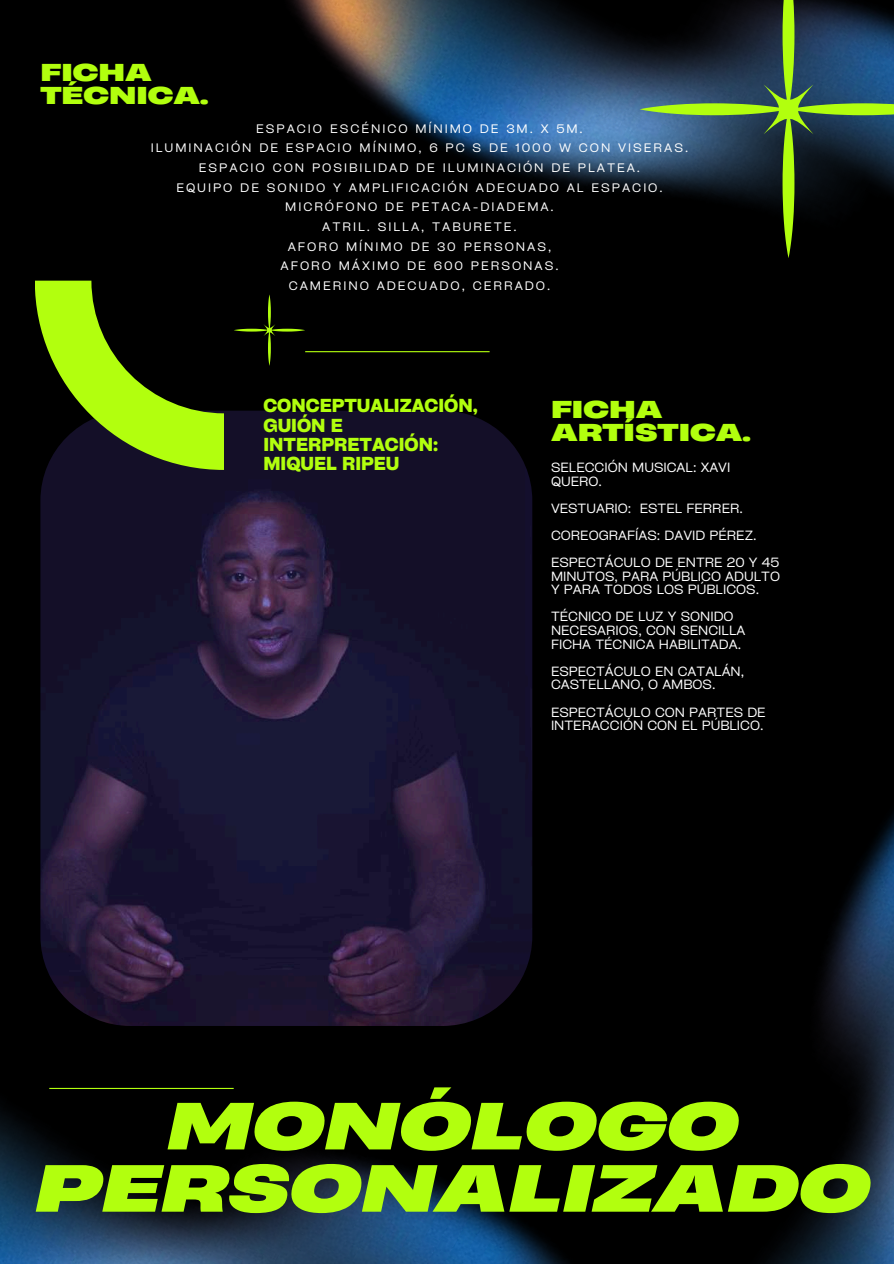
<style>
.page{position:relative;width:894px;height:1264px;background:#fff}
.page>*{position:absolute;margin:0;border:0;box-sizing:border-box;transform-origin:0 0}
.t1{font:italic 700 62.7px/62.2px "Heading Now 96";color:#b2ff0e;text-align:center}
.t2{font:700 22.95px/22.6px "Heading Now 96";color:#b2ff0e}
.t3{font:700 18px/19.2px "Cy Grotesk Key";color:#b2ff0e}
.t4{font:12.75px/13.6px "Cy Grotesk Key";color:#fff}
.t5{font:11.85px/19.6px "Cy Grotesk Key";letter-spacing:.165em;color:#fff;text-align:center}
</style>
<div class="page">
<div style="left:0;top:0;width:893px;height:1263px;background:#000"></div>
<img style="left:0;top:966px;width:495px;height:297px">
<img style="left:290px;top:0;width:349px;height:353px">
<img style="left:495px;top:675px;width:398px;height:588px">
<hr style="left:49px;top:1087px;width:184px;height:1px;background:#b2ff0e">
<hr style="left:305px;top:351px;width:184px;height:1px;background:#b2ff0e">
<img style="left:40px;top:410px;width:492px;height:615px;border-radius:90px">
<svg style="left:35px;top:281px;width:189px;height:189px"></svg>
<svg style="left:234px;top:294px;width:71px;height:72px"></svg>
<svg style="left:639px;top:0;width:254px;height:258px"></svg>
<h2 class="t2" style="left:40px;top:61px;width:169px">FICHA<br>TÉCNICA.</h2>
<p class="t5" style="left:151px;top:118px;width:538px">ESPACIO ESCÉNICO MÍNIMO DE 3M. X 5M.<br>ILUMINACIÓN DE ESPACIO MÍNIMO, 6 PC S DE 1000 W CON VISERAS.<br>ESPACIO CON POSIBILIDAD DE ILUMINACIÓN DE PLATEA.<br>EQUIPO DE SONIDO Y AMPLIFICACIÓN ADECUADO AL ESPACIO.<br>MICRÓFONO DE PETACA-DIADEMA.<br>ATRIL. SILLA, TABURETE.<br>AFORO MÍNIMO DE 30 PERSONAS,<br>AFORO MÁXIMO DE 600 PERSONAS.<br>CAMERINO ADECUADO, CERRADO.</p>
<h3 class="t3" style="left:263px;top:395px;width:216px">CONCEPTUALIZACIÓN,<br>GUIÓN E<br>INTERPRETACIÓN:<br>MIQUEL RIPEU</h3>
<h2 class="t2" style="left:551px;top:398px;width:201px">FICHA<br>ARTÍSTICA.</h2>
<p class="t4" style="left:551px;top:460px;width:181px">SELECCIÓN MUSICAL: XAVI<br>QUERO.</p>
<p class="t4" style="left:551px;top:494px;width:230px;line-height:27.2px">VESTUARIO: ESTEL FERRER.<br>COREOGRAFÍAS: DAVID PÉREZ.<br>ESPECTÁCULO DE ENTRE 20 Y 45</p>
<p class="t4" style="left:551px;top:568px;width:230px">MINUTOS, PARA PÚBLICO ADULTO<br>Y PARA TODOS LOS PÚBLICOS.</p>
<p class="t4" style="left:551px;top:609px;width:196px">TÉCNICO DE LUZ Y SONIDO<br>NECESARIOS, CON SENCILLA<br>FICHA TÉCNICA HABILITADA.</p>
<p class="t4" style="left:551px;top:664px;width:195px">ESPECTÁCULO EN CATALÁN,<br>CASTELLANO, O AMBOS.</p>
<p class="t4" style="left:551px;top:704px;width:216px">ESPECTÁCULO CON PARTES DE<br>INTERACCIÓN CON EL PÚBLICO.</p>
<h1 class="t1" style="left:35px;top:1093px;width:836px">MONÓLOGO<br>PERSONALIZADO</h1>
</div>
